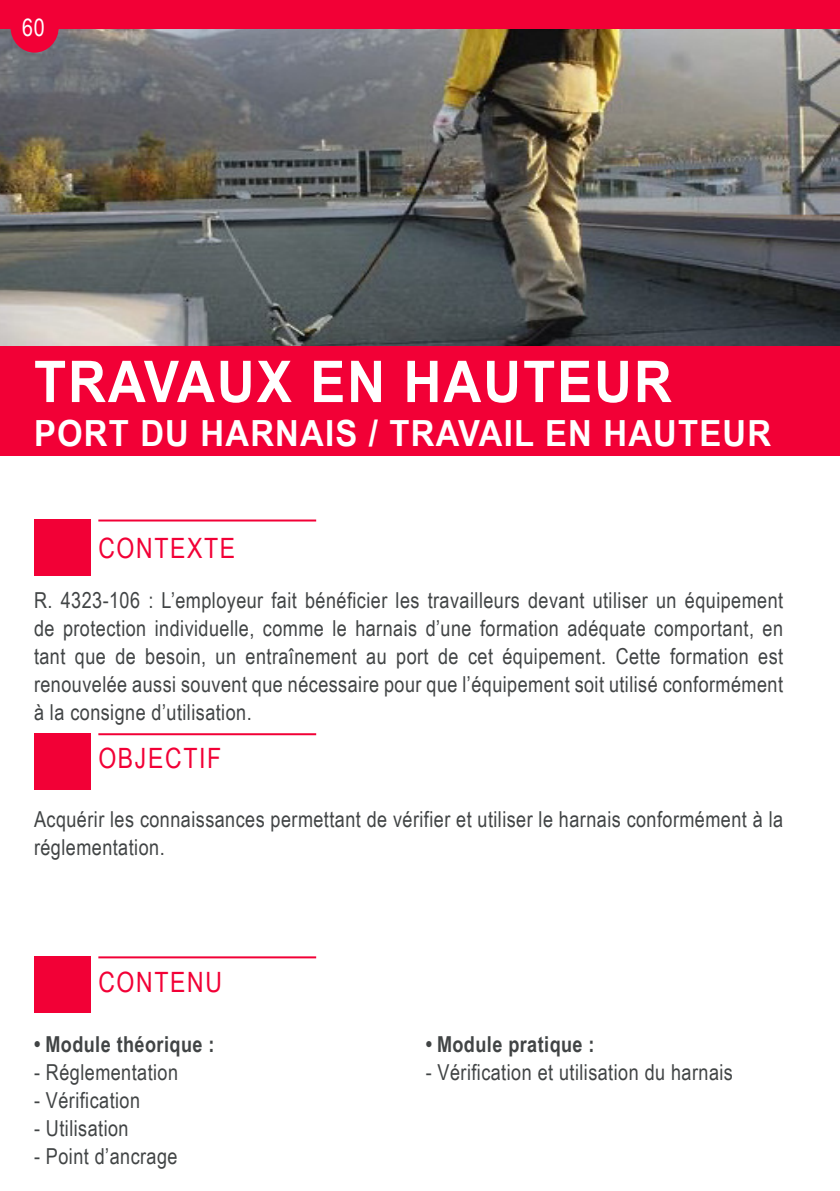
<style>
.page{position:relative;width:840px;height:1191px;background:#fff}
.page>*{position:absolute;margin:0;border:0;box-sizing:border-box;transform-origin:0 0}
.t1{font:700 57.6px "Arial Narrow";letter-spacing:.03em;color:#fff;scale:1.11 1}
.t2{font:700 36px "Arial Narrow";letter-spacing:.03em;color:#fff;scale:1.11 1}
.t3{font:28px "Arial Narrow";letter-spacing:.06em;color:#f20036}
.t4{font:24px "Arial Narrow";color:#fff}
.t5{font:22px/28px "Arial Narrow";letter-spacing:.02em;color:#414445}
.t6{font:700 22px "Arial Narrow";letter-spacing:.02em;color:#414445}
</style>
<div class="page">
<img style="left:0;top:28px;width:839px;height:318px">
<div style="left:0;top:346px;width:839px;height:110px;background:#f20036"></div>
<div style="left:34px;top:519px;width:57px;height:57px;background:#f20036"></div>
<hr style="left:98px;top:519px;width:218px;height:2px;background:#f20036">
<div style="left:34px;top:733px;width:57px;height:57px;background:#f20036"></div>
<hr style="left:98px;top:733px;width:218px;height:2px;background:#f20036">
<div style="left:34px;top:956px;width:57px;height:57px;background:#f20036"></div>
<hr style="left:98px;top:956px;width:218px;height:2px;background:#f20036">
<div style="left:0;top:0;width:839px;height:28px;background:#f20036"></div>
<div style="left:10px;top:1px;width:49px;height:52px;background:#f20036;border-radius:50%"></div>
<p class="t4" style="left:22px;top:10px;width:24px">60</p>
<h1 class="t1" style="left:34px;top:338px;width:576px">TRAVAUX EN HAUTEUR</h1>
<h2 class="t2" style="left:34px;top:406px;width:665px">PORT DU HARNAIS / TRAVAIL EN HAUTEUR</h2>
<p class="t3" style="left:98px;top:527px;width:138px">CONTEXTE</p>
<p class="t5" style="left:34px;top:585px;width:750px;text-align:justify">R. 4323-106 : L’employeur fait bénéficier les travailleurs devant utiliser un équipement de protection individuelle, comme le harnais d’une formation adéquate comportant, en tant que de besoin, un entraînement au port de cet équipement. Cette formation est renouvelée aussi souvent que nécessaire pour que l’équipement soit utilisé conformément à la consigne d’utilisation.</p>
<p class="t3" style="left:98px;top:737px;width:124px">OBJECTIF</p>
<p class="t5" style="left:34px;top:804px;width:750px">Acquérir les connaissances permettant de vérifier et utiliser le harnais conformément à la réglementation.</p>
<p class="t3" style="left:98px;top:961px;width:125px">CONTENU</p>
<p class="t6" style="left:34px;top:1027px;width:182px">• Module théorique :</p>
<p class="t5" style="left:34px;top:1057px;width:145px">- Réglementation</p>
<p class="t5" style="left:34px;top:1085px;width:107px">- Vérification</p>
<p class="t5" style="left:34px;top:1113px;width:96px">- Utilisation</p>
<p class="t5" style="left:34px;top:1141px;width:145px">- Point d’ancrage</p>
<p class="t6" style="left:425px;top:1027px;width:170px">• Module pratique :</p>
<p class="t5" style="left:425px;top:1057px;width:308px">- Vérification et utilisation du harnais</p>
</div>
